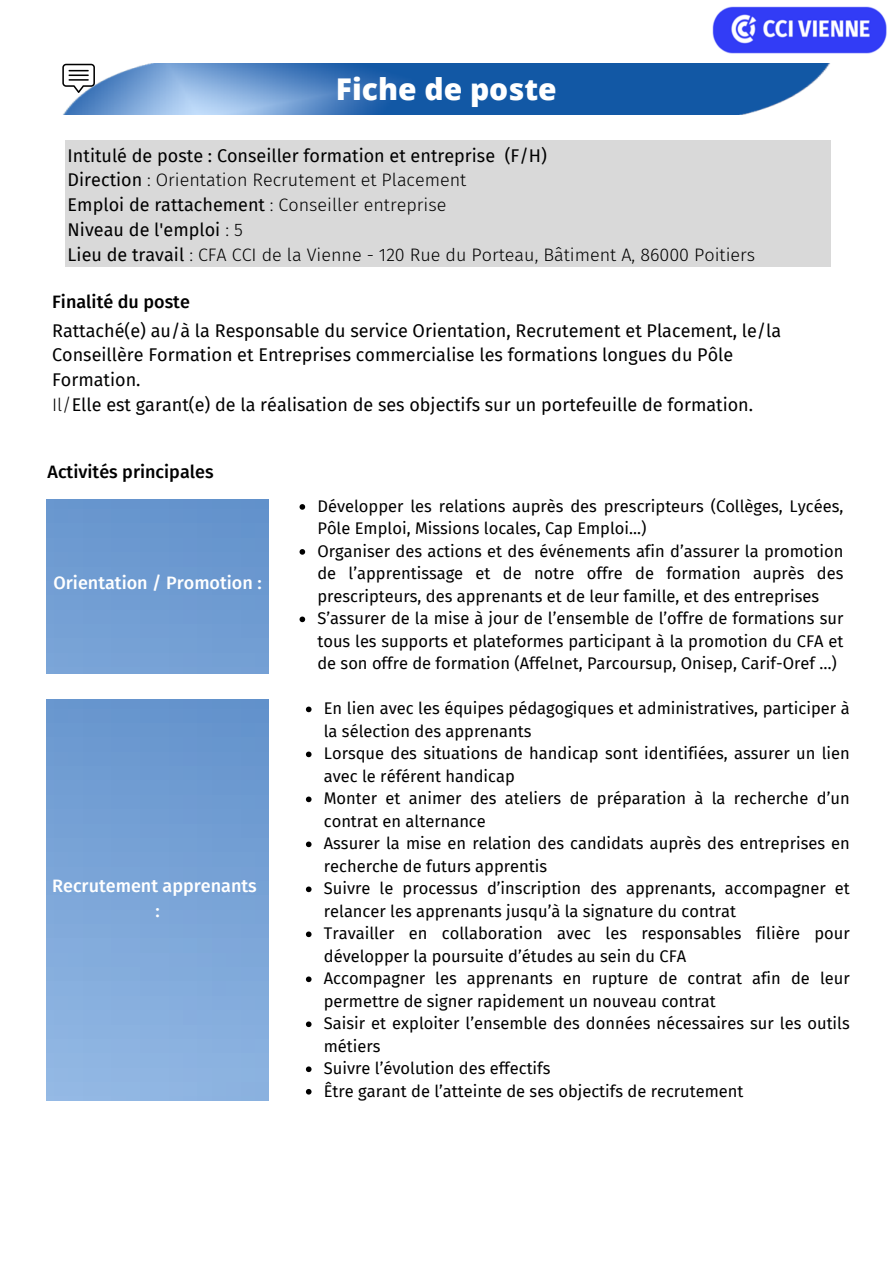
<style>
.page{position:relative;width:893px;height:1264px;background:#fff}
.page>*{position:absolute;margin:0;border:0;box-sizing:border-box;transform-origin:0 0}
.t1{font:800 30px "Open Sans";color:#fff}
.t2{font:18px/24.8px "Fira Sans";color:#000}
.t3{font:300 18px "Fira Sans";color:#000}
.t4{font:500 18px/24.8px "Fira Sans";color:#fff;text-align:center}
.t5{font:500 18px "Fira Sans";color:#000}
.t6{font:16.5px/22.5px "Fira Sans";color:#000}
.s1{font-weight:400}
.s2{font-weight:300}
</style>
<div class="page">
<img style="left:63px;top:64px;width:767px;height:50px">
<div style="left:66px;top:141px;width:764px;height:126px;background:#d9d9d9"></div>
<svg style="left:62px;top:64px;width:33px;height:29px"></svg>
<img style="left:712px;top:6px;width:175px;height:48px">
<img style="left:47px;top:499px;width:221px;height:174px">
<svg style="left:299px;top:504px;width:6px;height:5px"></svg>
<svg style="left:299px;top:549px;width:6px;height:5px"></svg>
<svg style="left:299px;top:616px;width:6px;height:6px"></svg>
<img style="left:47px;top:699px;width:221px;height:401px">
<svg style="left:306px;top:706px;width:5px;height:6px"></svg>
<svg style="left:306px;top:751px;width:5px;height:6px"></svg>
<svg style="left:306px;top:796px;width:5px;height:6px"></svg>
<svg style="left:306px;top:841px;width:5px;height:6px"></svg>
<svg style="left:306px;top:886px;width:5px;height:6px"></svg>
<svg style="left:306px;top:931px;width:5px;height:6px"></svg>
<svg style="left:306px;top:976px;width:5px;height:6px"></svg>
<svg style="left:306px;top:1021px;width:5px;height:6px"></svg>
<svg style="left:306px;top:1066px;width:5px;height:6px"></svg>
<svg style="left:306px;top:1089px;width:5px;height:5px"></svg>
<p class="t1" style="left:336px;top:68px;width:222px">Fiche de poste</p>
<p class="t2" style="left:68px;top:143px;width:480px">Intitulé de poste : Conseiller formation et entreprise (F/H)</p>
<p class="t3" style="left:68px;top:169px;width:400px"><span class="s1">Direction</span> : Orientation Recrutement et Placement</p>
<p class="t3" style="left:68px;top:194px;width:380px"><span class="s1">Emploi de rattachement</span> : Conseiller entreprise</p>
<p class="t2" style="left:68px;top:217px;width:177px">Niveau de l'emploi <span class="s2">: 5</span></p>
<p class="t3" style="left:68px;top:244px;width:689px"><span class="s1">Lieu de travail</span> : CFA CCI de la Vienne - 120 Rue du Porteau, Bâtiment A, 86000 Poitiers</p>
<p class="t5" style="left:52px;top:291px;width:139px">Finalité du poste</p>
<p class="t2" style="left:52px;top:318px;width:730px">Rattaché(e) au/à la Responsable du service Orientation, Recrutement et Placement, le/la<br>Conseillère Formation et Entreprises commercialise les formations longues du Pôle<br>Formation.</p>
<p class="t2" style="left:52px;top:392px;width:702px"><span class="s2">Il/</span>Elle est garant(e) de la réalisation de ses objectifs sur un portefeuille de formation.</p>
<p class="t5" style="left:48px;top:461px;width:167px">Activités principales</p>
<p class="t4" style="left:53px;top:570px;width:210px">Orientation / Promotion :</p>
<p class="t4" style="left:52px;top:873px;width:206px">Recrutement apprenants :</p>
<p class="t6" style="left:317px;top:495px;width:527px">Développer les relations auprès des prescripteurs (Collèges, Lycées,<br>Pôle Emploi, Missions locales, Cap Emploi...)</p>
<p class="t6" style="left:317px;top:540px;width:527px;text-align:justify">Organiser des actions et des événements afin d’assurer la promotion de l’apprentissage et de notre offre de formation auprès des prescripteurs, des apprenants et de leur famille, et des entreprises</p>
<p class="t6" style="left:317px;top:607px;width:527px;text-align:justify">S’assurer de la mise à jour de l’ensemble de l’offre de formations sur tous les supports et plateformes participant à la promotion du CFA et de son offre de formation (Affelnet, Parcoursup, Onisep, Carif-Oref …)</p>
<p class="t6" style="left:324px;top:697px;width:527px">En lien avec les équipes pédagogiques et administratives, participer à la sélection des apprenants</p>
<p class="t6" style="left:324px;top:742px;width:527px">Lorsque des situations de handicap sont identifiées, assurer un lien avec le référent handicap</p>
<p class="t6" style="left:324px;top:787px;width:527px">Monter et animer des ateliers de préparation à la recherche d’un contrat en alternance</p>
<p class="t6" style="left:324px;top:832px;width:527px">Assurer la mise en relation des candidats auprès des entreprises en recherche de futurs apprentis</p>
<p class="t6" style="left:324px;top:877px;width:527px">Suivre le processus d’inscription des apprenants, accompagner et relancer les apprenants jusqu’à la signature du contrat</p>
<p class="t6" style="left:324px;top:922px;width:527px">Travailler en collaboration avec les responsables filière pour développer la poursuite d’études au sein du CFA</p>
<p class="t6" style="left:324px;top:967px;width:527px">Accompagner les apprenants en rupture de contrat afin de leur permettre de signer rapidement un nouveau contrat</p>
<p class="t6" style="left:324px;top:1012px;width:527px">Saisir et exploiter l’ensemble des données nécessaires sur les outils métiers</p>
<p class="t6" style="left:324px;top:1057px;width:228px">Suivre l’évolution des effectifs</p>
<p class="t6" style="left:324px;top:1080px;width:421px">Être garant de l’atteinte de ses objectifs de recrutement</p>
</div>
